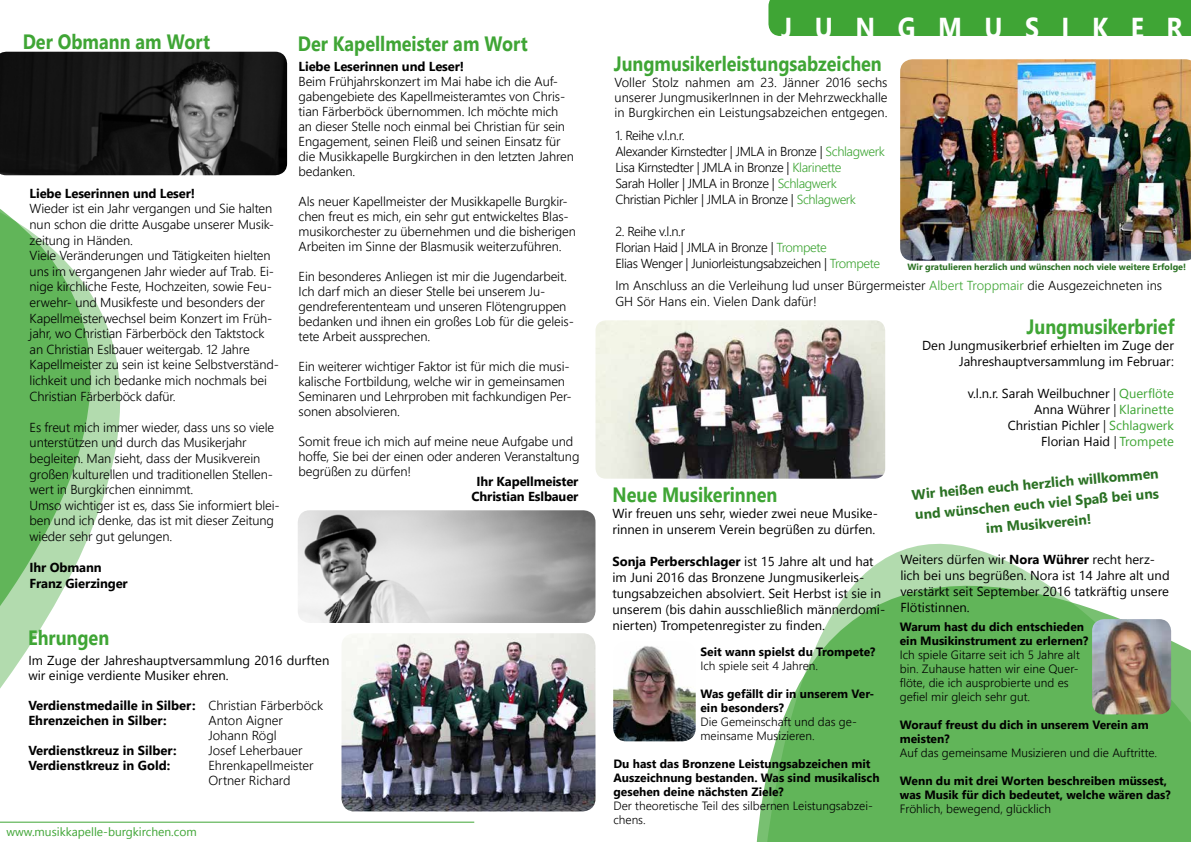
<style>
.page{position:relative;width:1191px;height:842px;background:#fff}
.page>*{position:absolute;margin:0;border:0;box-sizing:border-box;transform-origin:0 0}
.t1{font:700 28.8px "Nirmala UI";letter-spacing:.9em;color:#fff;scale:.87 1}
.t2{font:700 20.7px "Nirmala UI";color:#3fa535;scale:.87 1}
.t3{font:700 14px/20px "Nirmala UI";color:#2a7123;text-align:center}
.t4{font:300 13px/15px "Nirmala UI";letter-spacing:-.01em;color:#000}
.t5{font:13px/16px "Nirmala UI";color:#000}
.t6{font:300 13px/16px "Nirmala UI";letter-spacing:-.03em;color:#000}
.t7{font:700 13px/15px "Nirmala UI";letter-spacing:-.01em;color:#000}
.t8{font:700 12px/14px "Nirmala UI";color:#000}
.t9{font:300 12px/14px "Nirmala UI";color:#000}
.t10{font:12px "Nirmala UI";color:#3fa535}
.t11{font:700 9px "Nirmala UI";color:#2a7123}
.s1{font-weight:300}
.s2{color:#3fa535}
.s3{font-weight:700}
</style>
<div class="page">
<div style="left:768px;top:0;width:423px;height:36px;background:#3fa535"></div>
<img style="left:0;top:52px;width:287px;height:123px">
<img style="left:341px;top:633px;width:254px;height:178px">
<svg style="left:96px;top:303px;width:25px;height:215px;fill:#b2dbae"></svg>
<img style="left:298px;top:510px;width:297px;height:113px">
<svg style="left:0;top:124px;width:96px;height:698px"></svg>
<svg style="left:756px;top:465px;width:435px;height:377px;fill:#61b559"></svg>
<img style="left:595px;top:320px;width:290px;height:159px">
<img style="left:900px;top:59px;width:291px;height:202px">
<hr style="left:0;top:822px;width:474px;height:1px;background:#3fa535">
<img style="left:613px;top:646px;width:82px;height:95px">
<img style="left:1092px;top:619px;width:79px;height:95px">
<h2 class="t2" style="left:23px;top:25px;width:217px">Der Obmann am Wort</h2>
<p class="t7" style="left:30px;top:185px;width:167px">Liebe Leserinnen und Leser!</p>
<p class="t4" style="left:30px;top:200px;width:251px;line-height:15.6px">Wieder ist ein Jahr vergangen und Sie halten nun schon die dritte Ausgabe unserer Musik&shy;zeitung in Händen.<br>Viele Veränderungen und Tätigkeiten hielten uns im vergangenen Jahr wieder auf Trab. Ei&shy;nige kirchliche Feste, Hochzeiten, sowie Feu&shy;erwehr- und Musikfeste und besonders der Kapellmeisterwechsel beim Konzert im Früh&shy;jahr, wo Christian Färberböck den Taktstock an Christian Eslbauer weitergab. 12 Jahre Kapellmeister zu sein ist keine Selbstverständ&shy;lichkeit und ich bedanke mich nochmals bei Christian Färberböck dafür.</p>
<p class="t4" style="left:30px;top:419px;width:252px;line-height:15.6px">Es freut mich immer wieder, dass uns so viele unterstützen und durch das Musikerjahr begleiten. Man sieht, dass der Musikverein großen kulturellen und traditionellen Stellen&shy;wert in Burgkirchen einnimmt.<br>Umso wichtiger ist es, dass Sie informiert blei&shy;ben und ich denke, das ist mit dieser Zeitung wieder sehr gut gelungen.</p>
<p class="t7" style="left:30px;top:559px;width:100px;line-height:15.6px">Ihr Obmann<br>Franz Gierzinger</p>
<h2 class="t2" style="left:28px;top:620px;width:95px">Ehrungen</h2>
<h2 class="t2" style="left:298px;top:26px;width:266px">Der Kapellmeister am Wort</h2>
<p class="t7" style="left:298px;top:58px;width:167px">Liebe Leserinnen und Leser!</p>
<p class="t4" style="left:298px;top:73px;width:277px">Beim Frühjahrskonzert im Mai habe ich die Auf&shy;gabengebiete des Kapellmeisteramtes von Chris&shy;tian Färberböck übernommen. Ich möchte mich an dieser Stelle noch einmal bei Christian für sein Engagement, seinen Fleiß und seinen Einsatz für die Musikkapelle Burgkirchen in den letzten Jahren bedanken.</p>
<p class="t4" style="left:298px;top:193px;width:279px">Als neuer Kapellmeister der Musikkapelle Burgkir&shy;chen freut es mich, ein sehr gut entwickeltes Blas&shy;musikorchester zu übernehmen und die bisherigen Arbeiten im Sinne der Blasmusik weiterzuführen.</p>
<p class="t4" style="left:298px;top:268px;width:277px">Ein besonderes Anliegen ist mir die Jugendarbeit.<br>Ich darf mich an dieser Stelle bei unserem Ju&shy;gendreferententeam und unseren Flötengruppen bedanken und ihnen ein großes Lob für die geleis&shy;tete Arbeit aussprechen.</p>
<p class="t4" style="left:298px;top:358px;width:274px">Ein weiterer wichtiger Faktor ist für mich die musi&shy;kalische Fortbildung, welche wir in gemeinsamen Seminaren und Lehrproben mit fachkundigen Per&shy;sonen absolvieren.</p>
<p class="t4" style="left:298px;top:433px;width:282px">Somit freue ich mich auf meine neue Aufgabe und hoffe, Sie bei der einen oder anderen Veranstaltung begrüßen zu dürfen!</p>
<p class="t7" style="left:471px;top:473px;width:108px;text-align:center">Ihr Kapellmeister<br>Christian Eslbauer</p>
<p class="t5" style="left:28px;top:652px;width:302px;line-height:15px">Im Zuge der Jahreshauptversammlung 2016 durften wir einige verdiente Musiker ehren.</p>
<p class="t7" style="left:28px;top:697px;width:296px">Verdienstmedaille in Silber: <span class="s1">Christian Färberböck<br></span>Ehrenzeichen in Silber:</p>
<p class="t4" style="left:208px;top:712px;width:76px">Anton Aigner<br>Johann Rögl</p>
<p class="t7" style="left:28px;top:742px;width:150px">Verdienstkreuz in Silber:</p>
<p class="t4" style="left:208px;top:742px;width:96px">Josef Leherbauer</p>
<p class="t7" style="left:28px;top:757px;width:143px">Verdienstkreuz in Gold:</p>
<p class="t4" style="left:208px;top:757px;width:107px">Ehrenkapellmeister<br>Ortner Richard</p>
<p class="t10" style="left:7px;top:822px;width:192px">www.musikkapelle-burgkirchen.com</p>
<h1 class="t1" style="left:781px;top:4px;width:463px">JUNGMUSIKER</h1>
<h2 class="t2" style="left:613px;top:47px;width:310px">Jungmusikerleistungsabzeichen</h2>
<p class="t4" style="left:614px;top:74px;width:274px;text-align:justify">Voller Stolz nahmen am 23. Jänner 2016 sechs unserer JungmusikerInnen in der Mehrzweckhalle in Burgkirchen ein Leistungsabzeichen entgegen.</p>
<p class="t6" style="left:615px;top:126px;width:271px">1. Reihe v.l.n.r.<br>Alexander Kirnstedter | JMLA in Bronze | <span class="s2">Schlagwerk </span>Lisa Kirnstedter | JMLA in Bronze | <span class="s2">Klarinette<br></span>Sarah Holler | JMLA in Bronze | <span class="s2">Schlagwerk </span>Christian Pichler | JMLA in Bronze | <span class="s2">Schlagwerk</span></p>
<p class="t6" style="left:615px;top:223px;width:266px">2. Reihe v.l.n.r<br>Florian Haid | JMLA in Bronze | <span class="s2">Trompete<br></span>Elias Wenger | Juniorleistungsabzeichen | <span class="s2">Trompete</span></p>
<p class="t11" style="left:907px;top:260px;width:280px">Wir gratulieren herzlich und wünschen noch viele weitere Erfolge!</p>
<p class="t4" style="left:615px;top:277px;width:548px;line-height:15.6px">Im Anschluss an die Verleihung lud unser Bürgermeister <span class="s2">Albert Troppmair</span> die Ausgezeichneten ins<br>GH Sör Hans ein. Vielen Dank dafür!</p>
<h2 class="t2" style="left:1026px;top:310px;width:172px">Jungmusikerbrief</h2>
<p class="t5" style="left:922px;top:337px;width:253px;text-align:right">Den Jungmusikerbrief erhielten im Zuge der<br>Jahreshauptversammlung im Februar:</p>
<p class="t5" style="left:967px;top:385px;width:208px;text-align:right">v.l.n.r. Sarah Weilbuchner <span class="s1">|</span> <span class="s2">Querflöte<br></span>Anna Wührer <span class="s1">|</span> <span class="s2">Klarinette<br></span>Christian Pichler <span class="s1">|</span> <span class="s2">Schlagwerk<br></span>Florian Haid <span class="s1">|</span> <span class="s2">Trompete</span></p>
<p class="t3" style="left:911px;top:484px;width:249px;rotate:-5deg">Wir heißen euch herzlich willkommen und wünschen euch viel Spaß bei uns im Musikverein!</p>
<h2 class="t2" style="left:612px;top:478px;width:191px">Neue Musikerinnen</h2>
<p class="t5" style="left:612px;top:504px;width:267px">Wir freuen uns sehr, wieder zwei neue Musike&shy;rinnen in unserem Verein begrüßen zu dürfen.</p>
<p class="t5" style="left:612px;top:552px;width:274px"><span class="s3">Sonja Perberschlager</span> ist 15 Jahre alt und hat im Juni 2016 das Bronzene Jungmusikerleis&shy;tungsabzeichen absolviert. Seit Herbst ist sie in unserem (bis dahin ausschließlich männerdomi&shy;nierten) Trompetenregister zu finden.</p>
<p class="t5" style="left:900px;top:550px;width:271px">Weiters dürfen wir <span class="s3">Nora Wührer</span> recht herz&shy;lich bei uns begrüßen. Nora ist 14 Jahre alt und verstärkt seit September 2016 tatkräftig unsere Flötistinnen.</p>
<p class="t8" style="left:899px;top:619px;width:190px">Warum hast du dich entschieden ein Musikinstrument zu erlernen?</p>
<p class="t9" style="left:899px;top:647px;width:181px">Ich spiele Gitarre seit ich 5 Jahre alt bin. Zuhause hatten wir eine Quer&shy;flöte, die ich ausprobierte und es gefiel mir gleich sehr gut.</p>
<p class="t8" style="left:899px;top:717px;width:250px">Worauf freust du dich in unserem Verein am meisten?</p>
<p class="t9" style="left:899px;top:745px;width:259px">Auf das gemeinsame Musizieren und die Auftritte.</p>
<p class="t8" style="left:899px;top:773px;width:272px">Wenn du mit drei Worten beschreiben müssest, was Musik für dich bedeutet, welche wären das?</p>
<p class="t9" style="left:899px;top:801px;width:153px">Fröhlich, bewegend, glücklich</p>
<p class="t8" style="left:700px;top:644px;width:176px">Seit wann spielst du Trompete?</p>
<p class="t9" style="left:700px;top:658px;width:119px">Ich spiele seit 4 Jahren.</p>
<p class="t8" style="left:700px;top:686px;width:175px">Was gefällt dir in unserem Ver&shy;ein besonders?</p>
<p class="t9" style="left:700px;top:714px;width:158px">Die Gemeinschaft und das ge&shy;meinsame Musizieren.</p>
<p class="t8" style="left:613px;top:756px;width:268px">Du hast das Bronzene Leistungsabzeichen mit<br>Auszeichnung bestanden. Was sind musikalisch gesehen deine nächsten Ziele?</p>
<p class="t9" style="left:613px;top:798px;width:261px">Der theoretische Teil des silbernen Leistungsabzei&shy;chens.</p>
</div>
